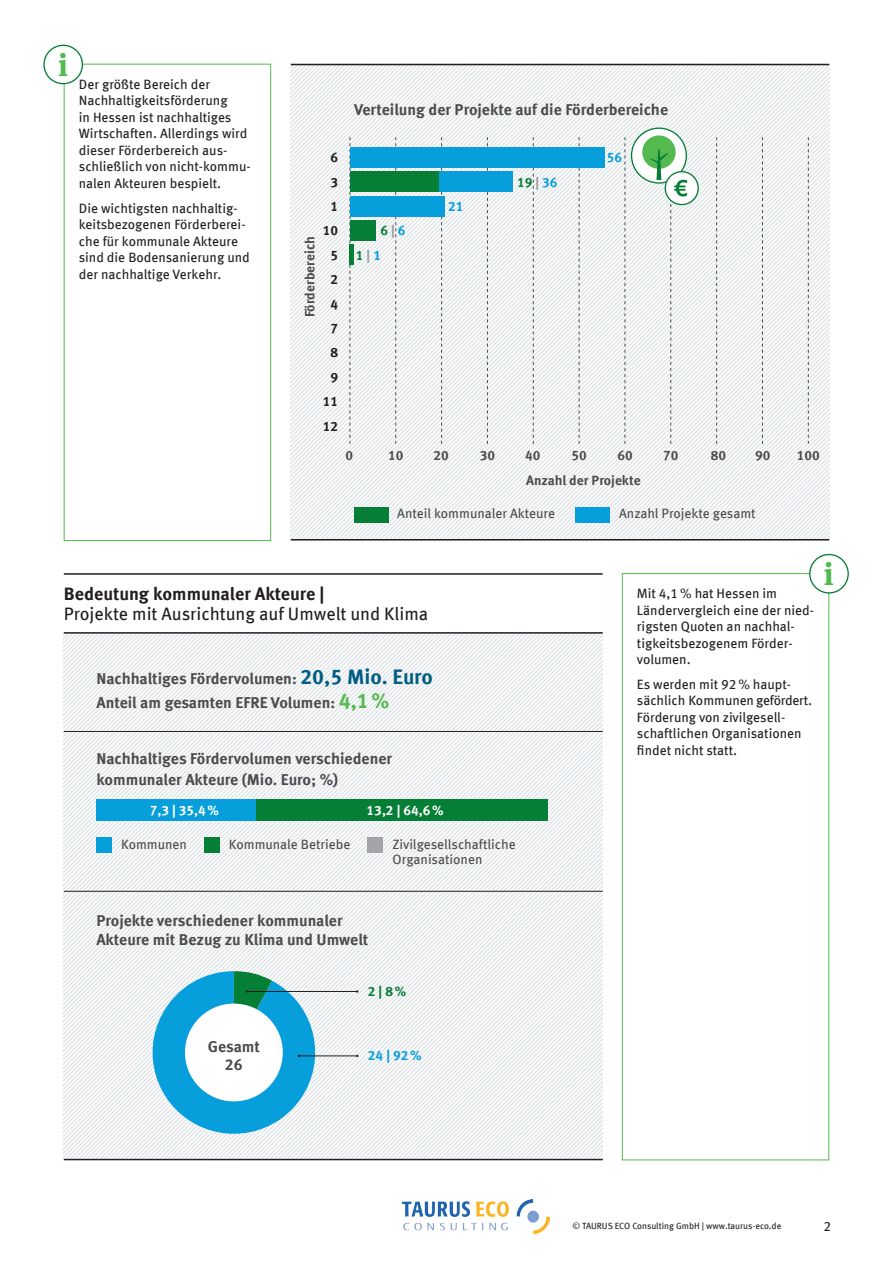
<style>
.page{position:relative;width:893px;height:1263px;background:#fff}
.page>*{position:absolute;margin:0;border:0;box-sizing:border-box;transform-origin:0 0}
.t1{font:700 31.5px "Meta Serif Offc";color:#54ba4f}
.t2{font:18px "Meta Offc";color:#231f20}
.t3{font:700 18px "Meta Offc";color:#231f20}
.t4{font:700 15.75px/18.6px "Meta Offc";color:#4b4c4d}
.t5{font:13.5px/16.5px "Meta Offc";color:#231f20}
.t6{font:13.5px/15px "Meta Offc";color:#4b4c4d}
.t7{font:700 13.5px "Meta Offc";color:#4b4c4d}
.t8{font:700 13.5px "Meta Offc";color:#fff}
.t9{font:700 13.5px/24.5px "Meta Offc";color:#231f20;text-align:center}
.t10{font:700 13.5px/24.9px "Meta Offc";color:#057e36}
.t11{font:700 13.5px "Meta Offc";color:#069edb}
.t12{font:9px "Meta Offc";color:#231f20}
.s1{color:#9a9c9f}
.s2{color:#069edb}
.s3{font-size:21px;color:#005d84}
.s4{font-size:21px;color:#54ba4f}
</style>
<div class="page">
<svg style="left:291px;top:65px;width:538px;height:476px"></svg>
<svg style="left:808px;top:137px;width:1px;height:307px"></svg>
<svg style="left:716px;top:137px;width:1px;height:307px"></svg>
<svg style="left:625px;top:137px;width:1px;height:307px"></svg>
<svg style="left:533px;top:137px;width:1px;height:307px"></svg>
<svg style="left:441px;top:137px;width:1px;height:307px"></svg>
<svg style="left:350px;top:137px;width:1px;height:307px"></svg>
<svg style="left:395px;top:137px;width:1px;height:307px"></svg>
<svg style="left:487px;top:137px;width:1px;height:307px"></svg>
<svg style="left:579px;top:137px;width:1px;height:307px"></svg>
<svg style="left:762px;top:137px;width:1px;height:307px"></svg>
<svg style="left:64px;top:634px;width:539px;height:525px"></svg>
<div style="left:96px;top:799px;width:160px;height:22px;background:#069edb"></div>
<hr style="left:291px;top:64px;width:538px;height:1px;background:#231f20">
<div style="left:64px;top:64px;width:207px;height:477px;border:1px solid #54ba4f"></div>
<div style="left:44px;top:45px;width:38px;height:39px;background:#fff;border-radius:50%"></div>
<div style="left:43px;top:45px;width:40px;height:39px;border:1px solid #057e36;border-radius:50%"></div>
<hr style="left:291px;top:539px;width:538px;height:1px;background:#231f20">
<hr style="left:64px;top:573px;width:539px;height:2px;background:#231f20">
<hr style="left:64px;top:632px;width:539px;height:2px;background:#231f20">
<hr style="left:64px;top:1159px;width:539px;height:1px;background:#231f20">
<hr style="left:64px;top:731px;width:539px;height:1px;background:#231f20">
<div style="left:622px;top:573px;width:207px;height:587px;border:1px solid #54ba4f"></div>
<div style="left:810px;top:554px;width:38px;height:39px;background:#fff;border-radius:50%"></div>
<div style="left:809px;top:554px;width:40px;height:40px;border:1px solid #057e36;border-radius:50%"></div>
<img style="left:403px;top:1199px;width:147px;height:34px">
<div style="left:256px;top:799px;width:292px;height:22px;background:#057e36"></div>
<div style="left:96px;top:838px;width:16px;height:15px;background:#069edb"></div>
<div style="left:204px;top:838px;width:15px;height:15px;background:#057e36"></div>
<div style="left:368px;top:838px;width:15px;height:15px;background:#a3a4a8"></div>
<hr style="left:64px;top:891px;width:539px;height:1px;background:#231f20">
<hr style="left:247px;top:991px;width:110px;height:1px;background:#231f20">
<hr style="left:299px;top:1055px;width:58px;height:1px;background:#231f20">
<svg style="left:141px;top:971px;width:186px;height:174px"></svg>
<div style="left:576px;top:507px;width:34px;height:15px;background:#069edb"></div>
<div style="left:354px;top:507px;width:34px;height:15px;background:#057e36"></div>
<div style="left:350px;top:147px;width:254px;height:21px;background:#069edb"></div>
<div style="left:350px;top:171px;width:89px;height:21px;background:#057e36"></div>
<div style="left:350px;top:220px;width:25px;height:21px;background:#057e36"></div>
<hr style="left:350px;top:245px;width:4px;height:20px;background:#057e36">
<div style="left:350px;top:196px;width:94px;height:21px;background:#069edb"></div>
<div style="left:439px;top:171px;width:74px;height:21px;background:#069edb"></div>
<svg style="left:631px;top:128px;width:55px;height:55px"></svg>
<div style="left:665px;top:172px;width:33px;height:33px;background:#fff;border-radius:50%"></div>
<div style="left:665px;top:171px;width:34px;height:34px;border:1px solid #057e36;border-radius:50%"></div>
<svg style="left:640px;top:133px;width:47px;height:311px"></svg>
<h1 class="t1" style="left:58px;top:46px;width:11px">i</h1>
<p class="t5" style="left:79px;top:76px;width:173px">Der größte Bereich der<br>Nachhaltigkeitsförderung<br>in Hessen ist nachhaltiges<br>Wirtschaften. Allerdings wird dieser Förderbereich aus&shy;schließlich von nicht-kommu&shy;nalen Akteuren bespielt.</p>
<p class="t5" style="left:79px;top:200px;width:172px">Die wichtigsten nachhaltig&shy;keitsbezogenen Förderberei&shy;che für kommunale Akteure sind die Bodensanierung und der nachhaltige Verkehr.</p>
<p class="t4" style="left:354px;top:101px;width:316px">Verteilung der Projekte auf die Förderbereiche</p>
<p class="t7" style="left:302px;top:317px;width:83px;rotate:-90deg">Förderbereich</p>
<p class="t9" style="left:323px;top:146px;width:17px">6<br>3<br>1<br>10<br>5<br>2<br>4<br>7<br>8<br>9<br>11<br>12</p>
<p class="t10" style="left:356px;top:218px;width:51px;text-indent:24px">6<span class="s1">|</span> <span class="s2">6<br></span>1<span class="s1">|</span> <span class="s2">1</span></p>
<p class="t11" style="left:448px;top:198px;width:17px">21</p>
<p class="t10" style="left:517px;top:170px;width:42px">19 <span class="s1">|</span> <span class="s2">36</span></p>
<p class="t11" style="left:607px;top:149px;width:17px">56</p>
<p class="t7" style="left:345px;top:447px;width:9px">0</p>
<p class="t7" style="left:388px;top:447px;width:17px">10</p>
<p class="t7" style="left:433px;top:447px;width:17px">20</p>
<p class="t7" style="left:480px;top:447px;width:17px">30</p>
<p class="t7" style="left:525px;top:447px;width:17px">40</p>
<p class="t7" style="left:571px;top:447px;width:17px">50</p>
<p class="t7" style="left:618px;top:447px;width:17px">60</p>
<p class="t7" style="left:663px;top:447px;width:17px">70</p>
<p class="t7" style="left:711px;top:447px;width:17px">80</p>
<p class="t7" style="left:755px;top:447px;width:17px">90</p>
<p class="t7" style="left:797px;top:447px;width:25px">100</p>
<p class="t7" style="left:526px;top:472px;width:116px">Anzahl der Projekte</p>
<p class="t6" style="left:397px;top:507px;width:159px">Anteil kommunaler Akteure</p>
<p class="t6" style="left:619px;top:507px;width:138px">Anzahl Projekte gesamt</p>
<h2 class="t3" style="left:64px;top:583px;width:262px">Bedeutung kommunaler Akteure |</h2>
<h2 class="t2" style="left:64px;top:603px;width:366px">Projekte mit Ausrichtung auf Umwelt und Klima</h2>
<p class="t4" style="left:96px;top:667px;width:338px;line-height:24px">Nachhaltiges Fördervolumen: <span class="s3">20,5 Mio. Euro<br></span>Anteil am gesamten EFRE Volumen: <span class="s4">4,1%</span></p>
<p class="t4" style="left:96px;top:748px;width:297px;line-height:21.6px">Nachhaltiges Fördervolumen verschiedener kommunaler Akteure (Mio. Euro; %)</p>
<p class="t8" style="left:150px;top:803px;width:71px">7,3 | 35,4%</p>
<p class="t8" style="left:367px;top:803px;width:79px">13,2 | 64,6%</p>
<p class="t6" style="left:121px;top:837px;width:67px">Kommunen</p>
<p class="t6" style="left:229px;top:837px;width:123px">Kommunale Betriebe</p>
<p class="t6" style="left:393px;top:837px;width:125px">Zivilgesellschaftliche<br>Organisationen</p>
<p class="t4" style="left:96px;top:912px;width:274px">Projekte verschiedener kommunaler<br>Akteure mit Bezug zu Klima und Umwelt</p>
<p class="t4" style="left:208px;top:1037px;width:54px;text-align:center">Gesamt<br>26</p>
<p class="t10" style="left:368px;top:979px;width:40px">2 | 8%</p>
<p class="t11" style="left:368px;top:1047px;width:55px">24 | 92%</p>
<p class="t5" style="left:637px;top:585px;width:179px">Mit 4,1% hat Hessen im<br>Ländervergleich eine der nied&shy;rigsten Quoten an nachhal&shy;tigkeitsbezogenem Förder&shy;volumen.</p>
<p class="t5" style="left:637px;top:676px;width:176px">Es werden mit 92% haupt&shy;sächlich Kommunen gefördert.<br>Förderung von zivilgesell&shy;schaftlichen Organisationen findet nicht statt.</p>
<h1 class="t1" style="left:824px;top:555px;width:11px">i</h1>
<p class="t12" style="left:572px;top:1221px;width:210px">© TAURUS ECO Consulting GmbH | www.taurus-eco.de</p>
<p class="t5" style="left:824px;top:1218px;width:9px">2</p>
</div>
